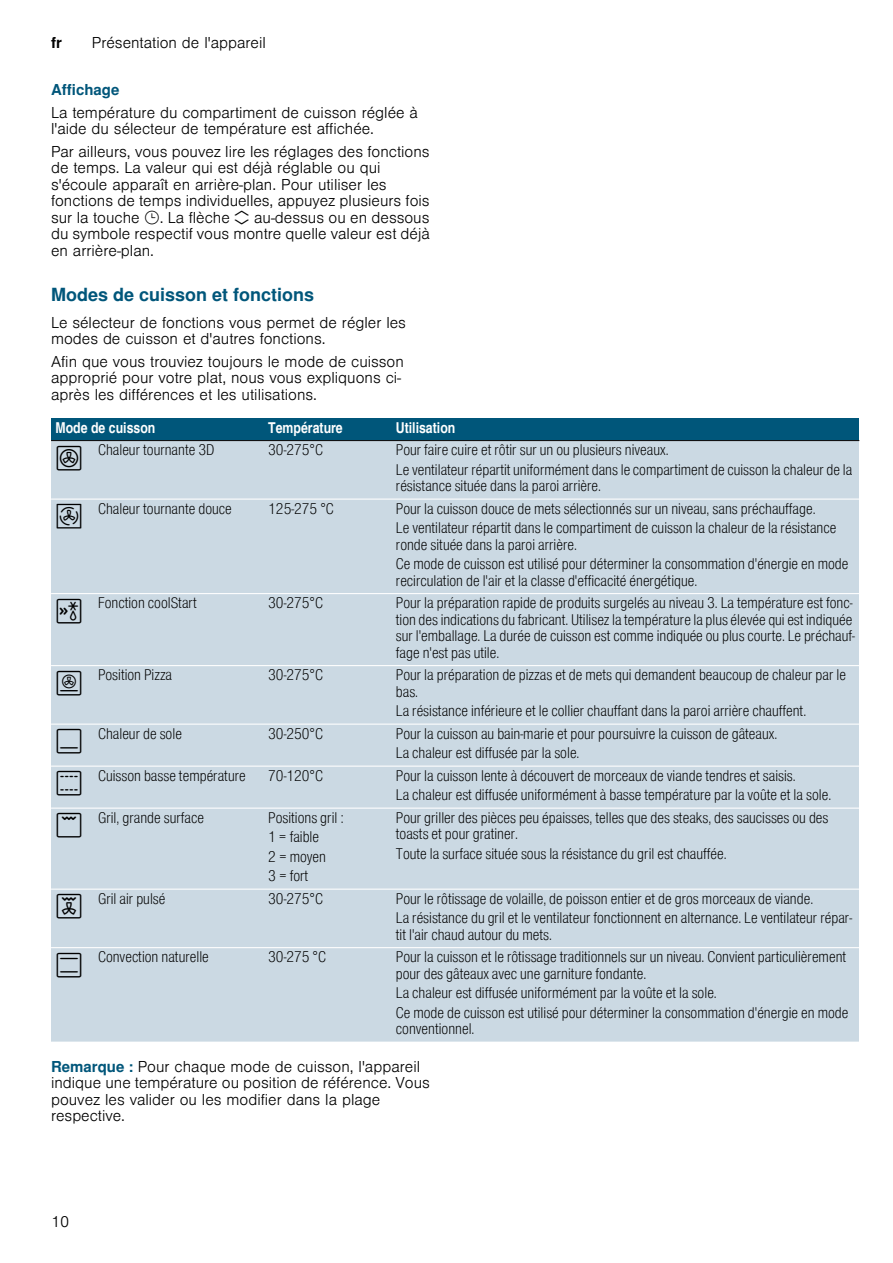
<style>
.page{position:relative;width:893px;height:1263px;background:#fff}
.page>*{position:absolute;margin:0;border:0;box-sizing:border-box;transform-origin:0 0}
.t1{font:27px "BSH Symb PH2";color:#000}
.t2{font:27px "BSH Symb PH3";color:#000}
.t3{font:700 18px "Nimbus San L";color:#00567a}
.t4{font:15px/19.5px "Nimbus San L Lig Con";color:#000}
.t5{font:300 15px/16.5px "Nimbus San L";color:#000}
.t6{font:15px "Nimbus San L Bol Con";color:#fff}
.t7{font:700 15px "Nimbus San L";color:#00567a}
.t8{font:700 15px "Nimbus San L";color:#000}
.s1{font-family:"BSH Symb PH3";font-weight:400}
.s2{font-family:"BSH Symb PH2";font-weight:400}
.s3{font-weight:700;color:#00567a}
</style>
<div class="page">
<div style="left:51px;top:418px;width:213px;height:23px;background:#00567a"></div>
<div style="left:264px;top:418px;width:127px;height:23px;background:#00567a"></div>
<div style="left:391px;top:418px;width:468px;height:23px;background:#00567a"></div>
<div style="left:51px;top:441px;width:43px;height:58px;background:#cbd9e3"></div>
<div style="left:94px;top:441px;width:170px;height:58px;background:#cbd9e3"></div>
<div style="left:264px;top:441px;width:127px;height:58px;background:#cbd9e3"></div>
<div style="left:391px;top:441px;width:468px;height:58px;background:#cbd9e3"></div>
<div style="left:51px;top:499px;width:43px;height:95px;background:#cbd9e3"></div>
<div style="left:94px;top:499px;width:170px;height:95px;background:#cbd9e3"></div>
<div style="left:264px;top:499px;width:127px;height:95px;background:#cbd9e3"></div>
<div style="left:391px;top:499px;width:468px;height:95px;background:#cbd9e3"></div>
<div style="left:51px;top:594px;width:43px;height:72px;background:#cbd9e3"></div>
<div style="left:94px;top:594px;width:170px;height:72px;background:#cbd9e3"></div>
<div style="left:264px;top:594px;width:127px;height:72px;background:#cbd9e3"></div>
<div style="left:391px;top:594px;width:468px;height:72px;background:#cbd9e3"></div>
<div style="left:51px;top:666px;width:43px;height:58px;background:#cbd9e3"></div>
<div style="left:94px;top:666px;width:170px;height:58px;background:#cbd9e3"></div>
<div style="left:264px;top:666px;width:127px;height:58px;background:#cbd9e3"></div>
<div style="left:391px;top:666px;width:468px;height:58px;background:#cbd9e3"></div>
<div style="left:51px;top:724px;width:43px;height:42px;background:#cbd9e3"></div>
<div style="left:94px;top:724px;width:170px;height:42px;background:#cbd9e3"></div>
<div style="left:264px;top:724px;width:127px;height:42px;background:#cbd9e3"></div>
<div style="left:391px;top:724px;width:468px;height:42px;background:#cbd9e3"></div>
<div style="left:51px;top:766px;width:43px;height:42px;background:#cbd9e3"></div>
<div style="left:94px;top:766px;width:170px;height:42px;background:#cbd9e3"></div>
<div style="left:264px;top:766px;width:127px;height:42px;background:#cbd9e3"></div>
<div style="left:391px;top:766px;width:468px;height:42px;background:#cbd9e3"></div>
<div style="left:51px;top:808px;width:43px;height:81px;background:#cbd9e3"></div>
<div style="left:94px;top:808px;width:170px;height:81px;background:#cbd9e3"></div>
<div style="left:264px;top:808px;width:127px;height:81px;background:#cbd9e3"></div>
<div style="left:391px;top:808px;width:468px;height:81px;background:#cbd9e3"></div>
<div style="left:51px;top:889px;width:43px;height:59px;background:#cbd9e3"></div>
<div style="left:94px;top:889px;width:170px;height:59px;background:#cbd9e3"></div>
<div style="left:264px;top:889px;width:127px;height:59px;background:#cbd9e3"></div>
<div style="left:391px;top:889px;width:468px;height:59px;background:#cbd9e3"></div>
<div style="left:51px;top:948px;width:43px;height:94px;background:#cbd9e3"></div>
<div style="left:94px;top:948px;width:170px;height:94px;background:#cbd9e3"></div>
<div style="left:264px;top:948px;width:127px;height:94px;background:#cbd9e3"></div>
<div style="left:391px;top:948px;width:468px;height:94px;background:#cbd9e3"></div>
<hr style="left:51px;top:440px;width:808px;height:1px;background:#000">
<hr style="left:51px;top:498px;width:808px;height:2px;background:#fff">
<hr style="left:51px;top:593px;width:808px;height:1px;background:#fff">
<hr style="left:51px;top:665px;width:808px;height:1px;background:#fff">
<hr style="left:51px;top:723px;width:808px;height:2px;background:#fff">
<hr style="left:51px;top:765px;width:808px;height:2px;background:#fff">
<hr style="left:51px;top:807px;width:808px;height:2px;background:#fff">
<hr style="left:51px;top:888px;width:808px;height:2px;background:#fff">
<hr style="left:51px;top:947px;width:808px;height:1px;background:#fff">
<hr style="left:51px;top:1041px;width:808px;height:2px;background:#fff">
<p class="t8" style="left:51px;top:34px;width:12px">fr</p>
<p class="t5" style="left:92px;top:33px;width:175px">Présentation de l'appareil</p>
<p class="t7" style="left:51px;top:80px;width:70px">Affichage</p>
<p class="t5" style="left:51px;top:103px;width:368px">La température du compartiment de cuisson réglée à l'aide du sélecteur de température est affichée.</p>
<p class="t5" style="left:51px;top:142px;width:380px">Par ailleurs, vous pouvez lire les réglages des fonctions de temps. La valeur qui est déjà réglable ou qui s'écoule apparaît en arrière-plan. Pour utiliser les fonctions de temps individuelles, appuyez plusieurs fois sur la touche <span class="s1">v</span>. La flèche <span class="s2">ø</span> au-dessus ou en dessous du symbole respectif vous montre quelle valeur est déjà en arrière-plan.</p>
<p class="t3" style="left:51px;top:283px;width:265px">Modes de cuisson et fonctions</p>
<p class="t5" style="left:51px;top:313px;width:356px">Le sélecteur de fonctions vous permet de régler les modes de cuisson et d'autres fonctions.</p>
<p class="t5" style="left:51px;top:352px;width:354px">Afin que vous trouviez toujours le mode de cuisson approprié pour votre plat, nous vous expliquons ci&shy;après les différences et les utilisations.</p>
<p class="t6" style="left:56px;top:418px;width:101px">Mode de cuisson</p>
<p class="t6" style="left:268px;top:418px;width:76px">Température</p>
<p class="t6" style="left:396px;top:418px;width:61px">Utilisation</p>
<h1 class="t1" style="left:56px;top:443px;width:29px">:</h1>
<p class="t4" style="left:98px;top:439px;width:118px">Chaleur tournante 3D</p>
<p class="t4" style="left:268px;top:439px;width:56px">30-275°C</p>
<p class="t4" style="left:396px;top:439px;width:458px">Pour faire cuire et rôtir sur un ou plusieurs niveaux.<br>Le ventilateur répartit uniformément dans le compartiment de cuisson la chaleur de la</p>
<p class="t4" style="left:396px;top:475px;width:207px">résistance située dans la paroi arrière.</p>
<h1 class="t2" style="left:56px;top:502px;width:29px">7</h1>
<p class="t4" style="left:98px;top:498px;width:135px">Chaleur tournante douce</p>
<p class="t4" style="left:268px;top:498px;width:67px">125-275 °C</p>
<p class="t4" style="left:396px;top:498px;width:442px">Pour la cuisson douce de mets sélectionnés sur un niveau, sans préchauffage.<br>Le ventilateur répartit dans le compartiment de cuisson la chaleur de la résistance</p>
<p class="t4" style="left:396px;top:534px;width:454px">ronde située dans la paroi arrière.<br>Ce mode de cuisson est utilisé pour déterminer la consommation d'énergie en mode</p>
<p class="t4" style="left:396px;top:570px;width:303px">recirculation de l'air et la classe d'efficacité énergétique.</p>
<h1 class="t2" style="left:56px;top:596px;width:29px">,</h1>
<p class="t4" style="left:98px;top:592px;width:100px">Fonction coolStart</p>
<p class="t4" style="left:268px;top:592px;width:56px">30-275°C</p>
<p class="t4" style="left:396px;top:594px;width:460px;line-height:16.5px">Pour la préparation rapide de produits surgelés au niveau 3. La température est fonc&shy;tion des indications du fabricant. Utilisez la température la plus élevée qui est indiquée sur l'emballage. La durée de cuisson est comme indiquée ou plus courte. Le préchauf&shy;fage n'est pas utile.</p>
<h1 class="t1" style="left:56px;top:668px;width:29px">;</h1>
<p class="t4" style="left:98px;top:664px;width:76px">Position Pizza</p>
<p class="t4" style="left:268px;top:664px;width:56px">30-275°C</p>
<p class="t4" style="left:396px;top:666px;width:451px;line-height:16.5px">Pour la préparation de pizzas et de mets qui demandent beaucoup de chaleur par le bas.</p>
<p class="t4" style="left:396px;top:700px;width:412px">La résistance inférieure et le collier chauffant dans la paroi arrière chauffent.</p>
<h1 class="t1" style="left:56px;top:727px;width:29px">$</h1>
<p class="t4" style="left:98px;top:723px;width:85px">Chaleur de sole</p>
<p class="t4" style="left:268px;top:723px;width:56px">30-250°C</p>
<p class="t4" style="left:396px;top:723px;width:383px">Pour la cuisson au bain-marie et pour poursuivre la cuisson de gâteaux.<br>La chaleur est diffusée par la sole.</p>
<h1 class="t1" style="left:56px;top:769px;width:29px">.</h1>
<p class="t4" style="left:98px;top:765px;width:149px">Cuisson basse température</p>
<p class="t4" style="left:268px;top:765px;width:56px">70-120°C</p>
<p class="t4" style="left:396px;top:765px;width:437px">Pour la cuisson lente à découvert de morceaux de viande tendres et saisis.<br>La chaleur est diffusée uniformément à basse température par la voûte et la sole.</p>
<h1 class="t1" style="left:56px;top:811px;width:29px">(</h1>
<p class="t4" style="left:98px;top:807px;width:107px">Gril, grande surface</p>
<p class="t4" style="left:268px;top:807px;width:77px">Positions gril :<br>1 = faible<br>2 = moyen<br>3 = fort</p>
<p class="t4" style="left:396px;top:808px;width:434px;line-height:16.5px">Pour griller des pièces peu épaisses, telles que des steaks, des saucisses ou des toasts et pour gratiner.</p>
<p class="t4" style="left:396px;top:843px;width:332px">Toute la surface située sous la résistance du gril est chauffée.</p>
<h1 class="t1" style="left:56px;top:892px;width:29px">4</h1>
<p class="t4" style="left:98px;top:888px;width:69px">Gril air pulsé</p>
<p class="t4" style="left:268px;top:888px;width:56px">30-275°C</p>
<p class="t4" style="left:396px;top:888px;width:458px">Pour le rôtissage de volaille, de poisson entier et de gros morceaux de viande.<br>La résistance du gril et le ventilateur fonctionnent en alternance. Le ventilateur répar-</p>
<p class="t4" style="left:396px;top:924px;width:157px">tit l'air chaud autour du mets.</p>
<h1 class="t1" style="left:56px;top:950px;width:29px">%</h1>
<p class="t4" style="left:98px;top:946px;width:112px">Convection naturelle</p>
<p class="t4" style="left:268px;top:946px;width:59px">30-275 °C</p>
<p class="t4" style="left:396px;top:948px;width:452px;line-height:16.5px">Pour la cuisson et le rôtissage traditionnels sur un niveau. Convient particulièrement pour des gâteaux avec une garniture fondante.</p>
<p class="t4" style="left:396px;top:982px;width:454px">La chaleur est diffusée uniformément par la voûte et la sole.<br>Ce mode de cuisson est utilisé pour déterminer la consommation d'énergie en mode</p>
<p class="t4" style="left:396px;top:1018px;width:80px">conventionnel.</p>
<p class="t5" style="left:51px;top:1057px;width:380px"><span class="s3">Remarque :</span> Pour chaque mode de cuisson, l'appareil indique une température ou position de référence. Vous pouvez les valider ou les modifier dans la plage respective.</p>
<p class="t5" style="left:51px;top:1212px;width:20px">10</p>
</div>
